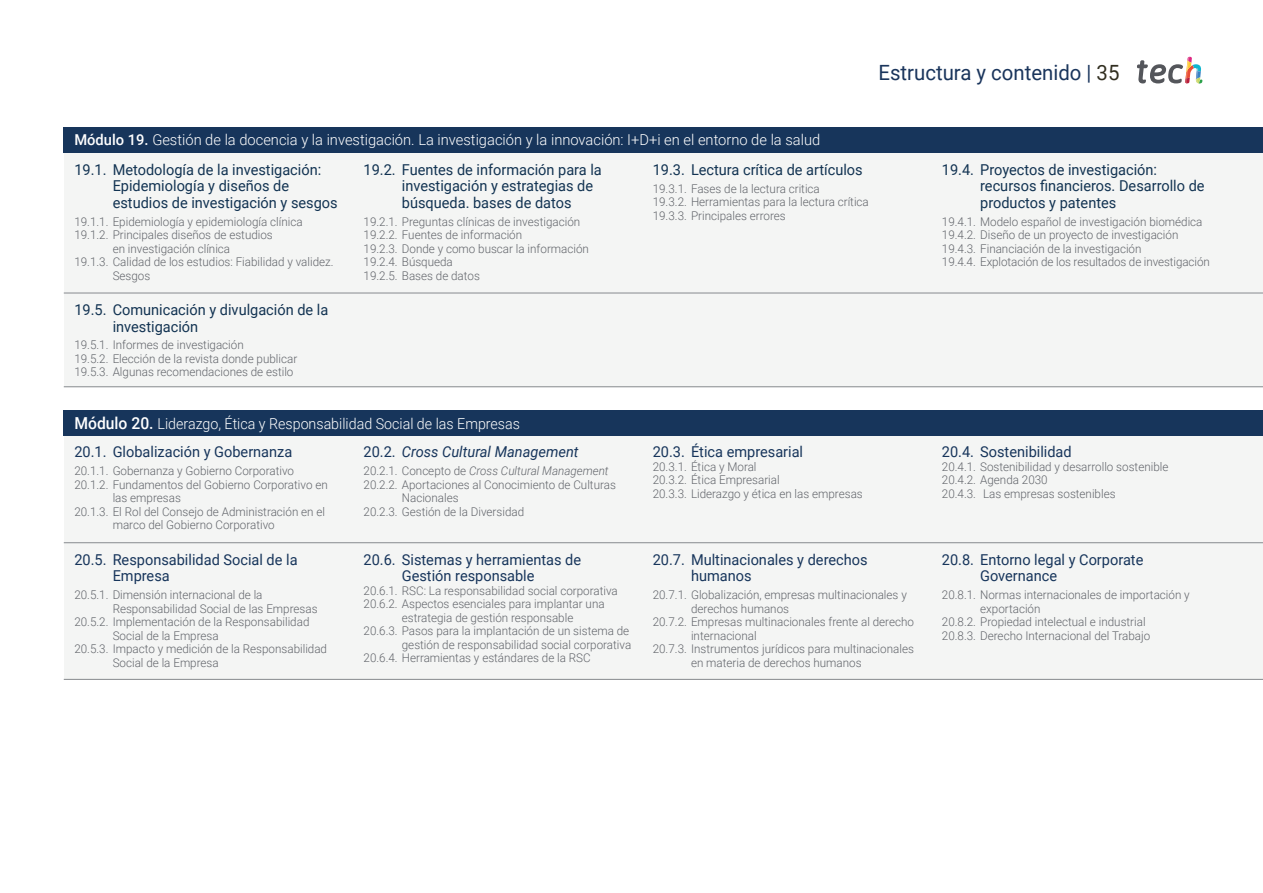
<style>
.page{position:relative;width:1263px;height:893px;background:#fff}
.page>*{position:absolute;margin:0;border:0;box-sizing:border-box;transform-origin:0 0}
.t1{font:21px "Roboto";color:#1a355c}
.t2{font:15px/16.5px "Roboto";color:#123352}
.t3{font:15px/16.5px "Roboto";color:#17355b}
.t4{font:300 15px/29.5px "Roboto";color:#fff}
.t5{font:300 15px "Roboto";color:#fff;scale:.95 1}
.t6{font:italic 15px "Roboto";color:#17355b}
.t7{font:300 12px/13.5px "Roboto";color:#61646a}
.t8{font:italic 300 12px "Roboto";color:#61646a}
.s1{color:#312e20}
.s2{font-weight:500}
.s3{font-weight:400;color:#123352}
.s4{font-weight:500;font-size:16.5px}
.s5{font-style:normal}
</style>
<div class="page">
<svg style="left:1137px;top:57px;width:65px;height:27px"></svg>
<div style="left:64px;top:140px;width:1199px;height:247px;background:#f4f5f4"></div>
<div style="left:64px;top:128px;width:1199px;height:25px;background:#17355b"></div>
<hr style="left:64px;top:293px;width:1199px;height:1px;background:#878a8e">
<hr style="left:64px;top:386px;width:1199px;height:1px;background:#878a8e">
<div style="left:64px;top:435px;width:1199px;height:245px;background:#f4f5f4"></div>
<div style="left:64px;top:410px;width:1199px;height:25px;background:#17355b"></div>
<hr style="left:64px;top:542px;width:1199px;height:1px;background:#878a8e">
<hr style="left:64px;top:679px;width:1199px;height:1px;background:#878a8e">
<h1 class="t1" style="left:878px;top:57px;width:242px">Estructura y contenido | <span class="s1">35</span></h1>
<p class="t4" style="left:74px;top:125px;width:747px"><span class="s2">Módulo 19.</span> Gestión de la docencia y la investigación. La investigación y la innovación: I+D+i en el entorno de la salud<br><span class="s3">19.1. Metodología de la investigación:</span></p>
<p class="t2" style="left:113px;top:177px;width:227px">Epidemiología y diseños de estudios de investigación y sesgos</p>
<p class="t7" style="left:74px;top:214px;width:230px">19.1.1. Epidemiología y epidemiología clínica</p>
<p class="t7" style="left:74px;top:228px;width:200px">19.1.2. Principales diseños de estudios</p>
<p class="t7" style="left:113px;top:241px;width:119px">en investigación clínica</p>
<p class="t7" style="left:74px;top:255px;width:261px">19.1.3. Calidad de los estudios: Fiabilidad y validez.</p>
<p class="t7" style="left:113px;top:268px;width:39px">Sesgos</p>
<p class="t2" style="left:402px;top:161px;width:202px;text-indent:-38px">19.2. Fuentes de información para la investigación y estrategias de búsqueda. bases de datos</p>
<p class="t7" style="left:364px;top:214px;width:227px">19.2.1. Preguntas clínicas de investigación<br>19.2.2. Fuentes de información<br>19.2.3. Donde y como buscar la información<br>19.2.4. Búsqueda<br>19.2.5. Bases de datos</p>
<p class="t2" style="left:653px;top:161px;width:211px">19.3. Lectura crítica de artículos</p>
<p class="t7" style="left:653px;top:181px;width:218px">19.3.1. Fases de la lectura critica<br>19.3.2. Herramientas para la lectura crítica<br>19.3.3. Principales errores</p>
<p class="t2" style="left:113px;top:301px;width:217px;text-indent:-38px">19.5. Comunicación y divulgación de la investigación</p>
<p class="t7" style="left:74px;top:338px;width:224px">19.5.1. Informes de investigación<br>19.5.2. Elección de la revista donde publicar<br>19.5.3. Algunas recomendaciones de estilo</p>
<p class="t5" style="left:74px;top:413px;width:470px"><span class="s4">Módulo 20.</span> Liderazgo, Ética y Responsabilidad Social de las Empresas</p>
<p class="t3" style="left:74px;top:443px;width:219px">20.1. Globalización y Gobernanza</p>
<p class="t7" style="left:74px;top:464px;width:221px">20.1.1. Gobernanza y Gobierno Corporativo</p>
<p class="t7" style="left:74px;top:477px;width:255px">20.1.2. Fundamentos del Gobierno Corporativo en</p>
<p class="t7" style="left:113px;top:491px;width:70px">las empresas</p>
<p class="t7" style="left:74px;top:504px;width:252px">20.1.3. El Rol del Consejo de Administración en el</p>
<p class="t7" style="left:113px;top:518px;width:164px">marco del Gobierno Corporativo</p>
<p class="t6" style="left:364px;top:442px;width:216px"><span class="s5">20.2.</span> Cross Cultural Management</p>
<p class="t8" style="left:364px;top:462px;width:247px"><span class="s5">20.2.1. Concepto de</span> Cross Cultural Management</p>
<p class="t7" style="left:364px;top:477px;width:254px">20.2.2. Aportaciones al Conocimiento de Culturas</p>
<p class="t7" style="left:402px;top:491px;width:58px">Nacionales</p>
<p class="t7" style="left:364px;top:504px;width:162px">20.2.3. Gestión de la Diversidad</p>
<p class="t3" style="left:653px;top:443px;width:152px">20.3. Ética empresarial</p>
<p class="t7" style="left:653px;top:459px;width:212px">20.3.1. Ética y Moral<br>20.3.2. Ética Empresarial<br>20.3.3. Liderazgo y ética en las empresas</p>
<p class="t2" style="left:980px;top:161px;width:226px;text-indent:-38px">19.4. Proyectos de investigación: recursos financieros. Desarrollo de productos y patentes</p>
<p class="t7" style="left:942px;top:214px;width:269px">19.4.1. Modelo español de investigación biomédica 19.4.2. Diseño de un proyecto de investigación 19.4.3. Financiación de la investigación<br>19.4.4. Explotación de los resultados de investigación</p>
<p class="t3" style="left:942px;top:443px;width:131px">20.4. Sostenibilidad</p>
<p class="t7" style="left:942px;top:459px;width:228px">20.4.1. Sostenibilidad y desarrollo sostenible<br>20.4.2. Agenda 2030<br>20.4.3. Las empresas sostenibles</p>
<p class="t3" style="left:113px;top:551px;width:186px;text-indent:-38px">20.5. Responsabilidad Social de la<br>Empresa</p>
<p class="t7" style="left:74px;top:588px;width:190px">20.5.1. Dimensión internacional de la</p>
<p class="t7" style="left:113px;top:601px;width:206px">Responsabilidad Social de las Empresas</p>
<p class="t7" style="left:74px;top:615px;width:237px">20.5.2. Implementación de la Responsabilidad</p>
<p class="t7" style="left:113px;top:628px;width:108px">Social de la Empresa</p>
<p class="t7" style="left:74px;top:642px;width:254px">20.5.3. Impacto y medición de la Responsabilidad</p>
<p class="t7" style="left:113px;top:655px;width:108px">Social de la Empresa</p>
<p class="t3" style="left:364px;top:551px;width:219px;text-align:center">20.6. Sistemas y herramientas de<br>Gestión responsable</p>
<p class="t7" style="left:364px;top:583px;width:256px">20.6.1. RSC: La responsabilidad social corporativa</p>
<p class="t7" style="left:364px;top:597px;width:243px">20.6.2. Aspectos esenciales para implantar una</p>
<p class="t7" style="left:402px;top:610px;width:173px">estrategia de gestión responsable</p>
<p class="t7" style="left:364px;top:624px;width:267px">20.6.3. Pasos para la implantación de un sistema de</p>
<p class="t7" style="left:402px;top:637px;width:231px">gestión de responsabilidad social corporativa</p>
<p class="t7" style="left:364px;top:651px;width:229px">20.6.4. Herramientas y estándares de la RSC</p>
<p class="t3" style="left:691px;top:551px;width:178px;text-indent:-38px">20.7. Multinacionales y derechos humanos</p>
<p class="t7" style="left:653px;top:588px;width:256px">20.7.1. Globalización, empresas multinacionales y</p>
<p class="t7" style="left:691px;top:601px;width:100px">derechos humanos</p>
<p class="t7" style="left:653px;top:615px;width:263px">20.7.2. Empresas multinacionales frente al derecho</p>
<p class="t7" style="left:691px;top:628px;width:67px">internacional</p>
<p class="t7" style="left:653px;top:642px;width:263px">20.7.3. Instrumentos jurídicos para multinacionales</p>
<p class="t7" style="left:691px;top:655px;width:172px">en materia de derechos humanos</p>
<p class="t3" style="left:980px;top:551px;width:165px;text-indent:-38px">20.8. Entorno legal y Corporate<br>Governance</p>
<p class="t7" style="left:942px;top:588px;width:249px">20.8.1. Normas internacionales de importación y</p>
<p class="t7" style="left:980px;top:601px;width:62px">exportación</p>
<p class="t7" style="left:942px;top:615px;width:205px">20.8.2. Propiedad intelectual e industrial</p>
<p class="t7" style="left:942px;top:628px;width:210px">20.8.3. Derecho Internacional del Trabajo</p>
</div>
